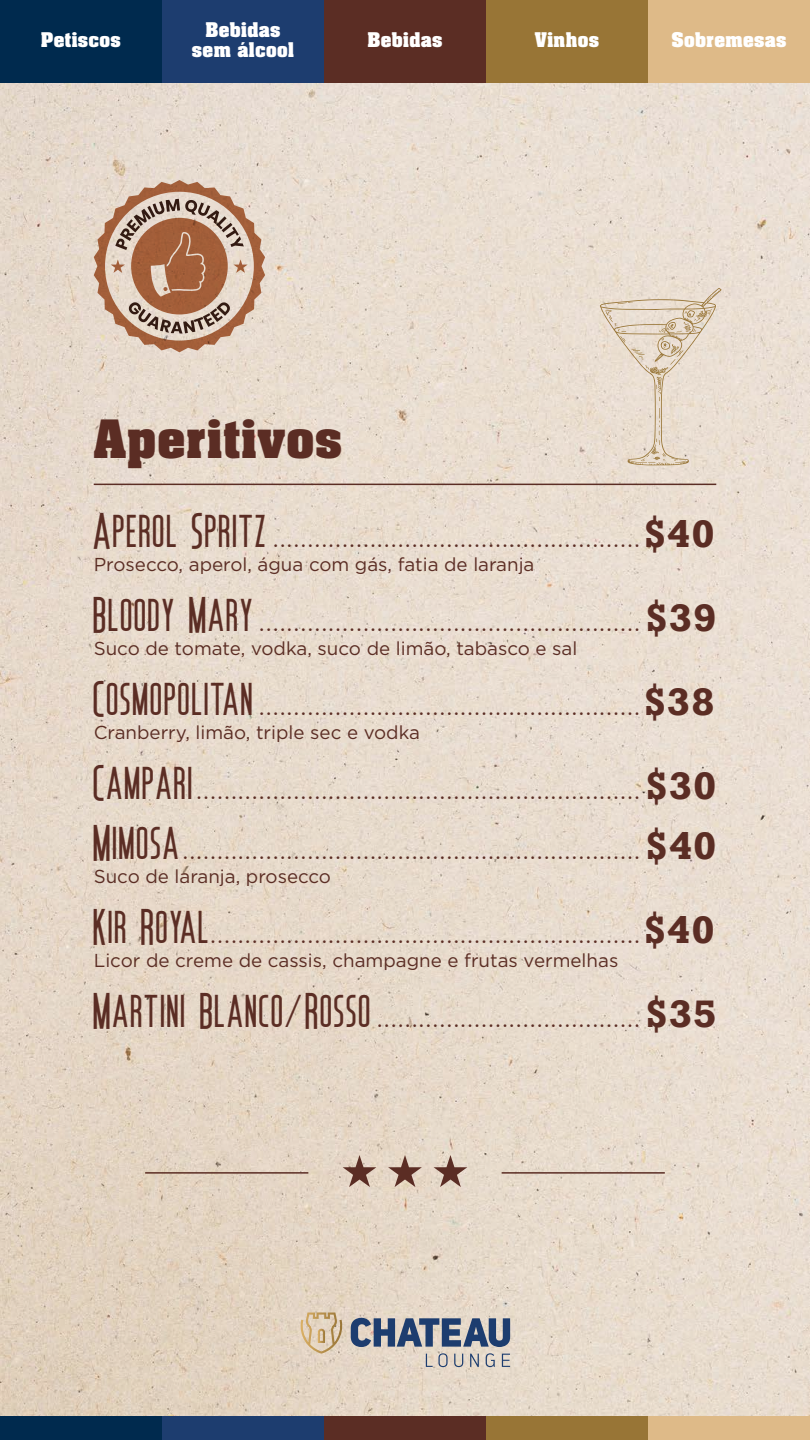
<style>
.page{position:relative;width:810px;height:1440px;background:#fff}
.page>*{position:absolute;margin:0;border:0;box-sizing:border-box;transform-origin:0 0}
.t1{font:700 45px "Aachen";letter-spacing:.02em;color:#5b2d24}
.t2{font:36px/60px "The Seasons Sans";letter-spacing:.05em;color:#5b2d24}
.t3{font:18.75px "Gotham";color:#5b2d24}
.t4{font:700 17.25px/20.7px "Aachen";letter-spacing:.02em;color:#fff;text-align:center}
.s1{font-family:"Rockwell";font-weight:700}
</style>
<div class="page">
<img style="left:0;top:82px;width:810px;height:1334px">
<hr style="left:94px;top:484px;width:622px;height:1px;background:#5b2d24">
<svg style="left:600px;top:288px;width:122px;height:177px"></svg>
<svg style="left:351px;top:1318px;width:159px;height:29px"></svg>
<svg style="left:426px;top:1353px;width:22px;height:14px"></svg>
<svg style="left:454px;top:1354px;width:9px;height:13px"></svg>
<svg style="left:470px;top:1354px;width:9px;height:13px"></svg>
<svg style="left:486px;top:1353px;width:9px;height:14px"></svg>
<svg style="left:502px;top:1354px;width:8px;height:13px"></svg>
<svg style="left:300px;top:1312px;width:43px;height:42px"></svg>
<div style="left:0;top:1416px;width:162px;height:24px;background:#002a4e"></div>
<div style="left:162px;top:1416px;width:162px;height:24px;background:#1d3d6f"></div>
<div style="left:324px;top:1416px;width:162px;height:24px;background:#5b2d24"></div>
<div style="left:486px;top:1416px;width:162px;height:24px;background:#987536"></div>
<div style="left:648px;top:1416px;width:162px;height:24px;background:#deba88"></div>
<div style="left:0;top:0;width:162px;height:82px;background:#002a4e"></div>
<div style="left:162px;top:0;width:162px;height:82px;background:#1d3d6f"></div>
<div style="left:324px;top:0;width:162px;height:82px;background:#5b2d24"></div>
<div style="left:486px;top:0;width:162px;height:82px;background:#987536"></div>
<div style="left:648px;top:0;width:162px;height:82px;background:#deba88"></div>
<svg style="left:94px;top:180px;width:171px;height:172px"></svg>
<svg style="left:343px;top:1155px;width:33px;height:32px"></svg>
<svg style="left:388px;top:1155px;width:34px;height:32px"></svg>
<svg style="left:434px;top:1155px;width:33px;height:32px"></svg>
<hr style="left:145px;top:1172px;width:163px;height:2px;background:#5b2d24">
<hr style="left:502px;top:1172px;width:163px;height:2px;background:#5b2d24">
<p class="t4" style="left:41px;top:29px;width:82px">Petiscos</p>
<p class="t4" style="left:192px;top:19px;width:104px">Bebidas sem álcool</p>
<p class="t4" style="left:367px;top:29px;width:77px">Bebidas</p>
<p class="t4" style="left:535px;top:29px;width:66px">Vinhos</p>
<p class="t4" style="left:671px;top:29px;width:117px">Sobremesas</p>
<p class="t1" style="left:94px;top:407px;width:250px">Aperitivos</p>
<p class="t2" style="left:94px;top:500px;width:622px">Aperol Spritz .....................................................<span class="s1">$40</span></p>
<p class="t3" style="left:94px;top:554px;width:442px">Prosecco, aperol, água com gás, fatia de laranja</p>
<p class="t2" style="left:94px;top:584px;width:624px">Bloody Mary .......................................................<span class="s1">$39</span></p>
<p class="t3" style="left:94px;top:638px;width:485px">Suco de tomate, vodka, suco de limão, tabasco e sal</p>
<p class="t2" style="left:94px;top:668px;width:622px">Cosmopolitan .......................................................<span class="s1">$38</span></p>
<p class="t3" style="left:94px;top:722px;width:328px">Cranberry, limão, triple sec e vodka</p>
<p class="t2" style="left:94px;top:752px;width:624px">Campari................................................................<span class="s1">$30<br></span>Mimosa..................................................................<span class="s1">$40</span></p>
<p class="t3" style="left:94px;top:866px;width:239px">Suco de laranja, prosecco</p>
<p class="t2" style="left:94px;top:896px;width:622px">Kir Royal..............................................................<span class="s1">$40</span></p>
<p class="t3" style="left:94px;top:950px;width:526px">Licor de creme de cassis, champagne e frutas vermelhas</p>
<p class="t2" style="left:94px;top:980px;width:624px">Martini Blanco/Rosso ......................................<span class="s1">$35</span></p>
</div>
